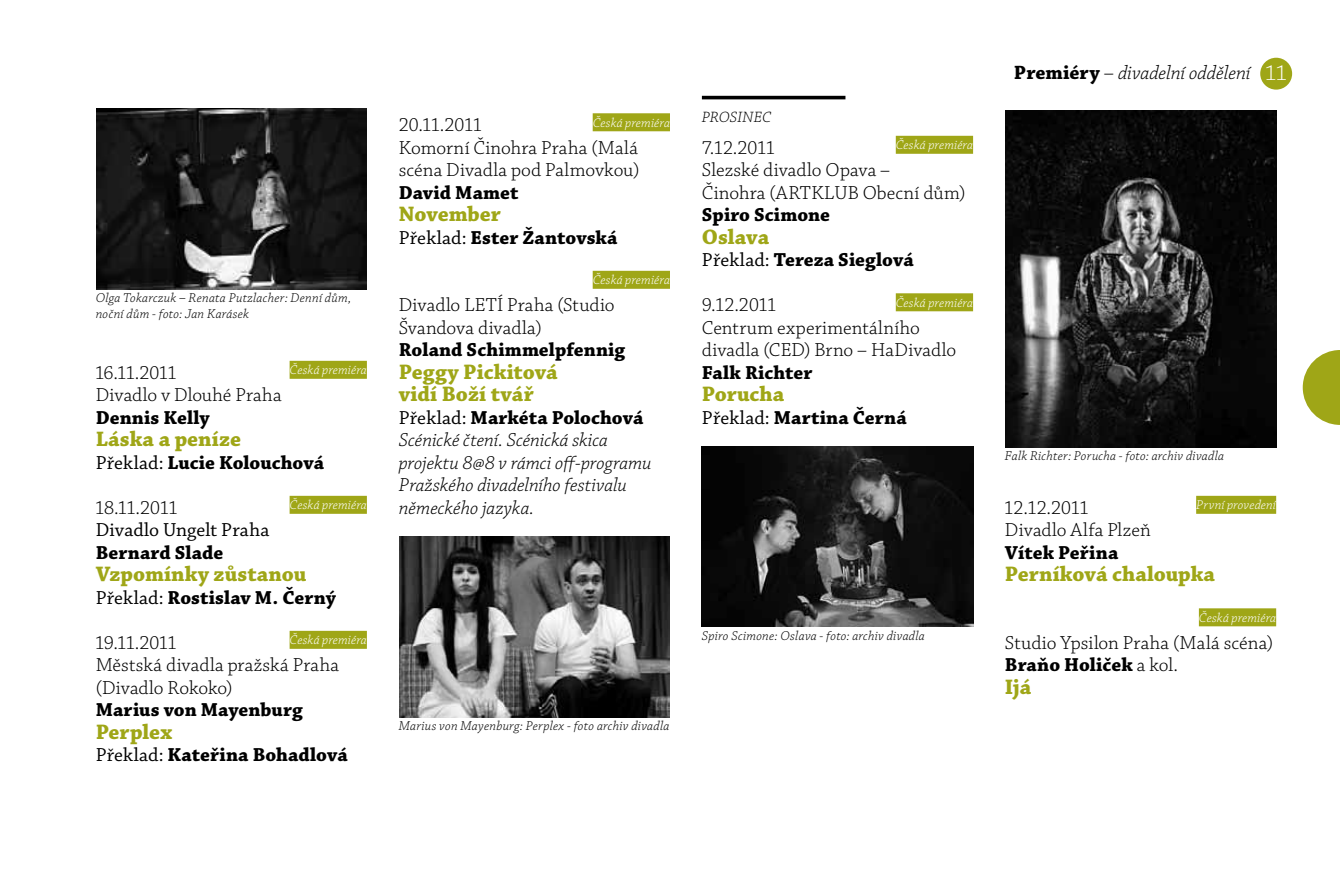
<style>
.page{position:relative;width:1340px;height:893px;background:#fff}
.page>*{position:absolute;margin:0;border:0;box-sizing:border-box;transform-origin:0 0}
.t1{font:700 22.05px/22.5px "Chaparral Pro";color:#9fa617}
.t2{font:italic 300 20.25px "Chaparral Pro";letter-spacing:-.005em;color:#000}
.t3{font:300 19.8px/22.5px "Chaparral Pro";letter-spacing:.005em;color:#000}
.t4{font:700 19.8px "Chaparral Pro";letter-spacing:.005em;color:#000}
.t5{font:italic 300 19.8px/22.5px "Chaparral Pro";letter-spacing:-.005em;color:#000}
.t6{font:19.8px "Chaparral Pro";letter-spacing:.005em;color:#000}
.t7{font:italic 300 15.75px "Chaparral Pro";letter-spacing:.01em;color:#000}
.t8{font:italic 300 13.5px/15.8px "Chaparral Pro";letter-spacing:.02em;color:#000}
.t9{font:italic 300 13.5px "Chaparral Pro";letter-spacing:.01em;color:#fff}
.s1{font-weight:400}
.s2{font-weight:400;font-style:normal}
.s3{font-weight:700;font-style:normal}
.s4{font-style:normal}
.s5{font-style:normal;font-size:22.5px;color:#fff}
.s6{font-weight:700}
</style>
<div class="page">
<div style="left:1260px;top:58px;width:32px;height:32px;background:#9fa617;border-radius:50%"></div>
<svg style="left:1302px;top:350px;width:37px;height:75px"></svg>
<div style="left:289px;top:361px;width:78px;height:18px;background:#9fa617"></div>
<div style="left:289px;top:496px;width:78px;height:18px;background:#9fa617"></div>
<div style="left:289px;top:631px;width:78px;height:18px;background:#9fa617"></div>
<div style="left:592px;top:113px;width:78px;height:18px;background:#9fa617"></div>
<div style="left:592px;top:271px;width:78px;height:18px;background:#9fa617"></div>
<hr style="left:702px;top:96px;width:143px;height:3px;background:#000">
<div style="left:895px;top:136px;width:78px;height:18px;background:#9fa617"></div>
<div style="left:895px;top:293px;width:78px;height:18px;background:#9fa617"></div>
<div style="left:1196px;top:496px;width:80px;height:18px;background:#9fa617"></div>
<div style="left:1198px;top:608px;width:78px;height:18px;background:#9fa617"></div>
<img style="left:96px;top:108px;width:271px;height:181px">
<img style="left:399px;top:536px;width:270px;height:181px">
<img style="left:701px;top:446px;width:272px;height:180px">
<img style="left:1005px;top:110px;width:271px;height:338px">
<p class="t8" style="left:96px;top:291px;width:257px">Olga Tokarczuk – Renata Putzlacher: Denní dům, noční dům - foto: Jan Karásek</p>
<p class="t3" style="left:96px;top:362px;width:82px">16.11.2011</p>
<p class="t9" style="left:289px;top:363px;width:79px">Česká premiéra</p>
<p class="t3" style="left:96px;top:385px;width:187px">Divadlo v Dlouhé Praha</p>
<p class="t4" style="left:96px;top:406px;width:115px">Dennis Kelly</p>
<p class="t1" style="left:96px;top:429px;width:147px">Láska a peníze</p>
<p class="t4" style="left:96px;top:451px;width:230px"><span class="s1">Překlad:</span> Lucie Kolouchová</p>
<p class="t3" style="left:96px;top:497px;width:83px">18.11.2011</p>
<p class="t9" style="left:289px;top:498px;width:79px">Česká premiéra</p>
<p class="t6" style="left:96px;top:519px;width:175px">Divadlo Ungelt Praha</p>
<p class="t4" style="left:96px;top:541px;width:129px">Bernard Slade</p>
<p class="t1" style="left:96px;top:564px;width:212px">Vzpomínky zůstanou</p>
<p class="t4" style="left:96px;top:586px;width:242px"><span class="s1">Překlad:</span> Rostislav M. Černý</p>
<p class="t3" style="left:96px;top:632px;width:82px">19.11.2011</p>
<p class="t9" style="left:289px;top:633px;width:79px">Česká premiéra</p>
<p class="t3" style="left:96px;top:655px;width:245px">Městská divadla pražská Praha (Divadlo Rokoko)</p>
<p class="t4" style="left:96px;top:698px;width:208px">Marius von Mayenburg</p>
<p class="t1" style="left:96px;top:721px;width:78px">Perplex</p>
<p class="t4" style="left:96px;top:743px;width:254px"><span class="s1">Překlad:</span> Kateřina Bohadlová</p>
<p class="t3" style="left:399px;top:115px;width:84px">20.11.2011</p>
<p class="t9" style="left:592px;top:115px;width:79px">Česká premiéra</p>
<p class="t3" style="left:399px;top:137px;width:242px">Komorní Činohra Praha (Malá scéna Divadla pod Palmovkou)</p>
<p class="t4" style="left:399px;top:181px;width:121px">David Mamet</p>
<p class="t1" style="left:399px;top:204px;width:104px">November</p>
<p class="t4" style="left:399px;top:226px;width:220px"><span class="s1">Překlad:</span> Ester Žantovská</p>
<p class="t9" style="left:592px;top:273px;width:79px">Česká premiéra</p>
<p class="t3" style="left:399px;top:295px;width:217px">Divadlo LETÍ Praha (Studio<br>Švandova divadla)</p>
<p class="t4" style="left:399px;top:338px;width:228px">Roland Schimmelpfennig</p>
<p class="t1" style="left:399px;top:361px;width:160px">Peggy Pickitová vidí Boží tvář</p>
<p class="t5" style="left:399px;top:407px;width:254px"><span class="s2">Překlad:</span> <span class="s3">Markéta Polochová<br></span>Scénické čtení. Scénická skica projektu 8@8 v rámci off-programu<br>Pražského divadelního festivalu německého jazyka.</p>
<p class="t8" style="left:399px;top:718px;width:272px">Marius von Mayenburg: Perplex - foto archiv divadla</p>
<p class="t7" style="left:702px;top:109px;width:71px">PROSINEC</p>
<p class="t3" style="left:702px;top:137px;width:74px">7.12.2011</p>
<p class="t9" style="left:895px;top:138px;width:79px">Česká premiéra</p>
<p class="t3" style="left:702px;top:160px;width:265px">Slezské divadlo Opava –<br>Činohra (ARTKLUB Obecní dům)</p>
<p class="t4" style="left:702px;top:203px;width:130px">Spiro Scimone</p>
<p class="t1" style="left:702px;top:226px;width:69px">Oslava</p>
<p class="t4" style="left:702px;top:248px;width:213px"><span class="s1">Překlad:</span> Tereza Sieglová</p>
<p class="t3" style="left:702px;top:295px;width:76px">9.12.2011</p>
<p class="t9" style="left:895px;top:295px;width:79px">Česká premiéra</p>
<p class="t3" style="left:702px;top:317px;width:256px">Centrum experimentálního divadla (CED) Brno – HaDivadlo</p>
<p class="t4" style="left:702px;top:361px;width:112px">Falk Richter</p>
<p class="t1" style="left:702px;top:384px;width:84px">Porucha</p>
<p class="t4" style="left:702px;top:406px;width:206px"><span class="s1">Překlad:</span> Martina Černá</p>
<p class="t8" style="left:702px;top:628px;width:224px">Spiro Scimone: Oslava - foto: archiv divadla</p>
<p class="t2" style="left:1013px;top:61px;width:275px"><span class="s3">Premiéry</span> <span class="s4">–</span> divadelní oddělení <span class="s5">11</span></p>
<p class="t8" style="left:1005px;top:448px;width:221px">Falk Richter: Porucha - foto: archiv divadla</p>
<p class="t3" style="left:1005px;top:497px;width:85px">12.12.2011</p>
<p class="t9" style="left:1196px;top:498px;width:81px">První provedení</p>
<p class="t3" style="left:1005px;top:520px;width:147px">Divadlo Alfa Plzeň</p>
<p class="t4" style="left:1005px;top:541px;width:115px">Vítek Peřina</p>
<p class="t1" style="left:1005px;top:564px;width:212px">Perníková chaloupka</p>
<p class="t9" style="left:1198px;top:610px;width:79px">Česká premiéra</p>
<p class="t3" style="left:1005px;top:632px;width:270px">Studio Ypsilon Praha (Malá scéna)<br><span class="s6">Braňo Holiček</span> a kol.</p>
<p class="t1" style="left:1005px;top:676px;width:28px">Ijá</p>
</div>
